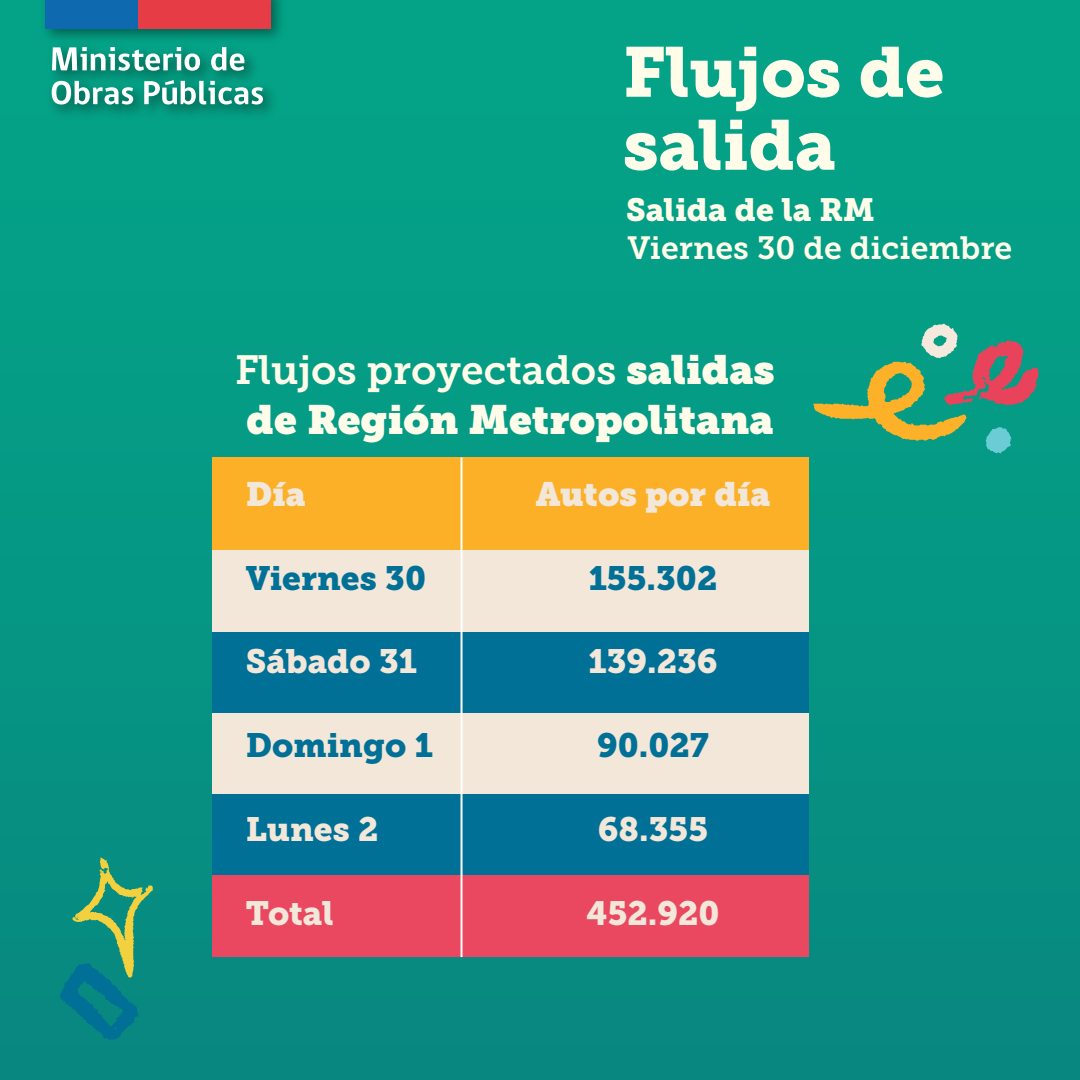
<style>
.page{position:relative;width:1080px;height:1080px;background:#fff}
.page>*{position:absolute;margin:0;border:0;box-sizing:border-box;transform-origin:0 0}
.t1{font:70px/73px "Museo Slab 900";color:#fffde9}
.t2{font:40.6px "Museo Slab 700";color:#fffde9}
.t3{font:40.6px "Museo Slab";color:#fffde9}
.t4{font:33.5px "Museo Slab 900";color:#f2e7d9}
.t5{font:33.5px "Museo Slab 900";color:#007096}
.t6{font:33.5px "Museo Slab";color:#f2e7d9}
.t7{font:32px "Museo Slab 700";color:#fffde9}
.t8{font:32px "Museo Slab 900";color:#fffde9}
.s1{font-family:"Museo Slab"}
</style>
<div class="page">
<div style="left:0;top:0;width:1080px;height:1080px;background:linear-gradient(to bottom,#03a687,#088880)"></div>
<img style="left:35px;top:0;width:256px;height:125px">
<div style="left:45px;top:0;width:93px;height:29px;background:#0e69af"></div>
<div style="left:138px;top:0;width:133px;height:29px;background:#e63c46"></div>
<svg style="left:52px;top:47px;width:148px;height:24px"></svg>
<svg style="left:52px;top:81px;width:81px;height:24px"></svg>
<svg style="left:144px;top:80px;width:119px;height:25px"></svg>
<svg style="left:211px;top:47px;width:33px;height:24px"></svg>
<div style="left:212px;top:458px;width:596px;height:93px;background:#fcb028"></div>
<div style="left:212px;top:551px;width:596px;height:81px;background:#f2e7d9"></div>
<div style="left:212px;top:632px;width:596px;height:81px;background:#007096"></div>
<div style="left:212px;top:713px;width:596px;height:82px;background:#f2e7d9"></div>
<div style="left:212px;top:794px;width:596px;height:82px;background:#007096"></div>
<div style="left:212px;top:875px;width:596px;height:82px;background:#e94860"></div>
<hr style="left:461px;top:458px;width:2px;height:499px;background:#fff">
<svg style="left:60px;top:857px;width:93px;height:183px;background:#218e7c"></svg>
<svg style="left:813px;top:324px;width:226px;height:130px;background:#439978"></svg>
<h1 class="t1" style="left:623px;top:36px;width:323px">Flujos de salida</h1>
<p class="t8" style="left:626px;top:191px;width:250px">Salida de la RM</p>
<p class="t7" style="left:627px;top:230px;width:386px">Viernes 30 de diciembre</p>
<p class="t2" style="left:235px;top:347px;width:541px">Flujos proyectados <span class="s1">salidas</span></p>
<p class="t3" style="left:247px;top:396px;width:528px">de Región Metropolitana</p>
<p class="t6" style="left:246px;top:474px;width:61px">Día</p>
<p class="t6" style="left:536px;top:474px;width:236px">Autos por día</p>
<p class="t5" style="left:246px;top:558px;width:182px">Viernes 30</p>
<p class="t5" style="left:589px;top:558px;width:130px">155.302</p>
<p class="t4" style="left:246px;top:642px;width:173px">Sábado 31</p>
<p class="t4" style="left:589px;top:642px;width:131px">139.236</p>
<p class="t5" style="left:246px;top:726px;width:188px">Domingo 1</p>
<p class="t5" style="left:597px;top:726px;width:113px">90.027</p>
<p class="t4" style="left:246px;top:810px;width:134px">Lunes 2</p>
<p class="t4" style="left:598px;top:810px;width:112px">68.355</p>
<p class="t4" style="left:246px;top:894px;width:89px">Total</p>
<p class="t4" style="left:587px;top:894px;width:135px">452.920</p>
</div>
